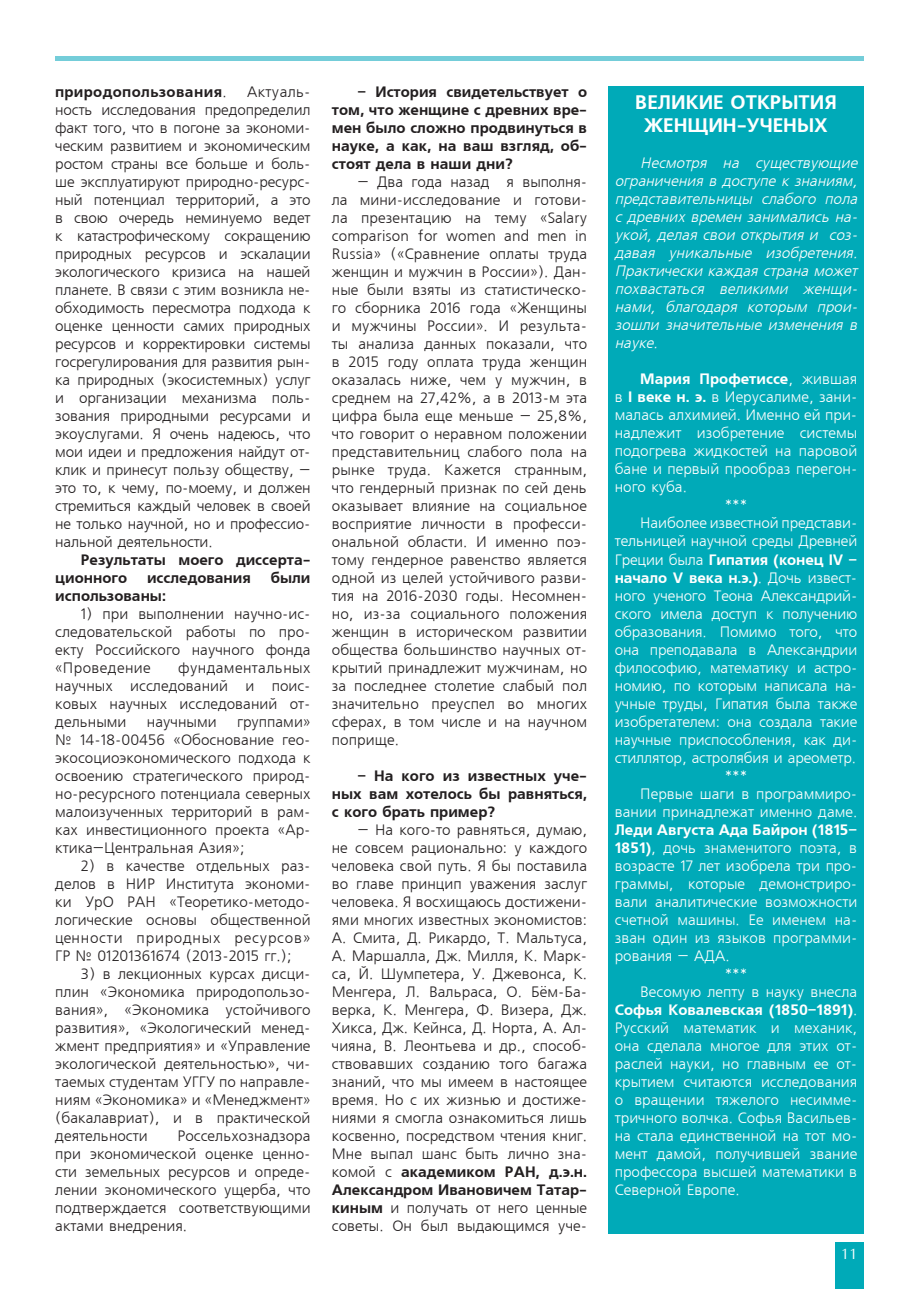
<style>
.page{position:relative;width:919px;height:1289px;background:#fff}
.page>*{position:absolute;margin:0;border:0;box-sizing:border-box;transform-origin:0 0}
.t1{font:19.5px/23.4px "AXP Free Set C Bold";color:#fff;text-align:center}
.t2{font:15px/18px "Free Set CTT";color:#231f20;text-align:justify}
.t3{font:15px/18px "Free Set CTT";color:#fff;text-align:justify}
.t4{font:15px/18px "AXP Free Set C Bold";color:#231f20}
.t5{font:italic 15px/18px "Free Set CTT";color:#fff;text-align:justify}
.t6{font:15px/18px "AXP Free Set C Bold";color:#fff}
.t7{font:15px "AXP Free Set C Bold";letter-spacing:.025em;color:#231f20}
.t8{font:15px "AG Opus";color:#fff}
.s1{font-family:"Free Set CTT"}
.s2{font-family:"AXP Free Set C Bold"}
</style>
<div class="page">
<div style="left:835px;top:1242px;width:28px;height:46px;background:#00aab8"></div>
<hr style="left:55px;top:56px;width:808px;height:4px;background:#74cdd9">
<div style="left:608px;top:86px;width:255px;height:1147px;background:#00aab8"></div>
<p class="t2" style="left:55px;top:83px;width:257px;text-indent:192px">Актуаль&shy;ность исследования предопределил факт того, что в погоне за экономи&shy;ческим развитием и экономическим ростом страны все больше и боль&shy;ше эксплуатируют природно-ресурс&shy;ный потенциал территорий, а это в свою очередь неминуемо ведет к катастрофическому сокращению природных ресурсов и эскалации экологического кризиса на нашей планете. В связи с этим возникла не&shy;обходимость пересмотра подхода к оценке ценности самих природных ресурсов и корректировки системы госрегулирования для развития рын&shy;ка природных (экосистемных) услуг и организации механизма поль&shy;зования природными ресурсами и экоуслугами. Я очень надеюсь, что мои идеи и предложения найдут от&shy;клик и принесут пользу обществу, – это то, к чему, по-моему, и должен стремиться каждый человек в своей не только научной, но и профессио&shy;нальной деятельности.</p>
<p class="t4" style="left:55px;top:551px;width:257px;text-indent:26px">Результаты моего диссерта&shy;ционного</p>
<p class="t7" style="left:55px;top:83px;width:173px">природопользования<span class="s1">.</span></p>
<p class="t4" style="left:147px;top:569px;width:105px">исследования</p>
<p class="t4" style="left:271px;top:569px;width:41px">были</p>
<p class="t4" style="left:55px;top:587px;width:112px">использованы:</p>
<p class="t2" style="left:55px;top:605px;width:257px;text-indent:26px">1) при выполнении научно-ис&shy;следовательской работы по про&shy;екту Российского научного фонда «Проведение</p>
<p class="t2" style="left:55px;top:659px;width:257px;text-indent:123px">фундаментальных научных исследований и поис&shy;ковых научных исследований от&shy;дельными</p>
<p class="t2" style="left:55px;top:713px;width:257px;text-indent:182px">группами» № 14-18-00456 «Обоснование гео&shy;экосоциоэкономического подхода к освоению стратегического природ&shy;но-ресурсного потенциала северных малоизученных территорий в рам&shy;ках инвестиционного проекта «Ар&shy;ктика–Центральная Азия»;</p>
<p class="t2" style="left:55px;top:857px;width:257px;text-indent:26px">2) в качестве отдельных раз&shy;делов в НИР Института экономи&shy;ки УрО РАН «Теоретико-методо&shy;логические основы общественной ценности природных ресурсов» ГР № 01201361674 (2013-2015 гг.);</p>
<p class="t2" style="left:55px;top:965px;width:257px;text-indent:26px">3) в лекционных курсах дисци&shy;плин «Экономика природопользо&shy;вания», «Экономика устойчивого развития», «Экологический менед&shy;жмент предприятия» и «Управление экологической деятельностью», чи&shy;таемых студентам УГГУ по направле&shy;ниям «Экономика» и «Менеджмент» (бакалавриат), и в практической деятельности</p>
<p class="t2" style="left:147px;top:713px;width:71px">научными</p>
<p class="t2" style="left:55px;top:1127px;width:257px;text-indent:122px">Россельхознадзора при экономической оценке ценно&shy;сти земельных ресурсов и опреде&shy;лении экономического ущерба, что подтверждается соответствующими актами внедрения.</p>
<p class="t4" style="left:332px;top:83px;width:257px;text-align:justify;text-indent:26px">– История свидетельствует о том, что женщине с древних вре&shy;мен было сложно продвинуться в науке, а как, на ваш взгляд, об&shy;стоят дела в наши дни?</p>
<p class="t2" style="left:332px;top:173px;width:257px;text-indent:26px">– Два года назад я выполня&shy;ла мини-исследование и готови&shy;ла презентацию на тему «Salary comparison for women and men in Russia» («Сравнение оплаты труда женщин и мужчин в России»). Дан&shy;ные были взяты из статистическо&shy;го сборника 2016 года «Женщины и мужчины России». И результа&shy;ты анализа данных показали, что в 2015 году оплата труда женщин оказалась ниже, чем у мужчин, в среднем на 27,42%, а в 2013-м эта цифра была еще меньше – 25,8%, что говорит о неравном положении представительниц слабого пола на рынке труда. Кажется странным, что гендерный признак по сей день оказывает влияние на социальное восприятие личности в професси&shy;ональной области. И именно поэ&shy;тому гендерное равенство является одной из целей устойчивого разви&shy;тия на 2016-2030 годы. Несомнен&shy;но, из-за социального положения женщин в историческом развитии общества большинство научных от&shy;крытий принадлежит мужчинам, но за последнее столетие слабый пол значительно преуспел во многих сферах, в том числе и на научном поприще.</p>
<p class="t4" style="left:332px;top:767px;width:257px;text-align:justify;text-indent:26px">– На кого из известных уче&shy;ных вам хотелось бы равняться, с кого брать пример?</p>
<p class="t2" style="left:332px;top:821px;width:257px;text-indent:26px">– На кого-то равняться, думаю, не совсем рационально: у каждого человека свой путь. Я бы поставила во главе принцип уважения заслуг человека. Я восхищаюсь достижени&shy;ями многих известных экономистов:<br>А. Смита, Д. Рикардо, Т. Мальтуса, А. Маршалла, Дж. Милля, К. Марк&shy;са, Й. Шумпетера, У. Джевонса, К.<br>Менгера, Л. Вальраса, О. Бём-Ба&shy;верка, К. Менгера, Ф. Визера, Дж.<br>Хикса, Дж. Кейнса, Д. Норта, А. Ал&shy;чияна, В. Леонтьева и др., способ&shy;ствовавших созданию того багажа знаний, что мы имеем в настоящее время. Но с их жизнью и достиже&shy;ниями я смогла ознакомиться лишь косвенно, посредством чтения книг.<br>Мне выпал шанс быть лично зна-</p>
<p class="t4" style="left:332px;top:1163px;width:257px"><span class="s1">комой с</span> академиком РАН, д.э.н.<br>Александром Ивановичем Татар-</p>
<p class="t2" style="left:332px;top:1199px;width:257px"><span class="s2">киным</span> и получать от него ценные советы. Он был выдающимся уче-</p>
<h1 class="t1" style="left:635px;top:91px;width:203px">ВЕЛИКИЕ ОТКРЫТИЯ<br>ЖЕНЩИН-УЧЕНЫХ</h1>
<p class="t5" style="left:614px;top:155px;width:248px;text-indent:26px">Несмотря на существующие ограничения в доступе к знаниям, представительницы слабого пола с древних времен занимались на&shy;укой, делая свои открытия и соз&shy;давая уникальные изобретения.<br>Практически каждая страна может похвастаться великими женщи&shy;нами, благодаря которым прои&shy;зошли значительные изменения в науке.</p>
<p class="t6" style="left:640px;top:371px;width:218px">Мария Профетиссе<span class="s1">, жившая</span></p>
<p class="t3" style="left:614px;top:389px;width:244px">в <span class="s2">I веке н. э.</span> в Иерусалиме, зани-</p>
<p class="t3" style="left:614px;top:407px;width:244px">малась алхимией. Именно ей при-</p>
<p class="t3" style="left:614px;top:425px;width:244px">надлежит изобретение системы</p>
<p class="t3" style="left:614px;top:443px;width:244px">подогрева жидкостей на паровой</p>
<p class="t3" style="left:614px;top:461px;width:244px">бане и первый прообраз перегон-</p>
<p class="t3" style="left:614px;top:479px;width:74px">ного куба.</p>
<p class="t3" style="left:724px;top:497px;width:24px">***</p>
<p class="t3" style="left:640px;top:515px;width:218px">Наиболее известной представи-</p>
<p class="t3" style="left:614px;top:533px;width:244px">тельницей научной среды Древней</p>
<p class="t6" style="left:614px;top:551px;width:244px"><span class="s1">Греции была</span> Гипатия (конец IV – начало V века н.э.)<span class="s1">. Дочь извест-</span></p>
<p class="t3" style="left:614px;top:587px;width:244px">ного ученого Теона Александрий-</p>
<p class="t3" style="left:614px;top:605px;width:244px">ского имела доступ к получению</p>
<p class="t3" style="left:614px;top:623px;width:244px">образования. Помимо того, что</p>
<p class="t3" style="left:614px;top:641px;width:244px">она преподавала в Александрии</p>
<p class="t3" style="left:614px;top:659px;width:244px">философию, математику и астро-</p>
<p class="t3" style="left:614px;top:677px;width:244px">номию, по которым написала на-</p>
<p class="t3" style="left:614px;top:695px;width:244px">учные труды, Гипатия была также</p>
<p class="t3" style="left:614px;top:713px;width:244px">изобретателем: она создала такие</p>
<p class="t3" style="left:614px;top:731px;width:244px">научные приспособления, как ди-</p>
<p class="t3" style="left:614px;top:749px;width:243px">стиллятор, астролябия и ареометр.</p>
<p class="t3" style="left:724px;top:767px;width:24px">***</p>
<p class="t3" style="left:640px;top:785px;width:218px">Первые шаги в программиро-</p>
<p class="t3" style="left:614px;top:803px;width:244px">вании принадлежат именно даме.</p>
<p class="t6" style="left:614px;top:821px;width:244px">Леди Августа Ада Байрон (1815–</p>
<p class="t3" style="left:614px;top:839px;width:244px"><span class="s2">1851)</span>, дочь знаменитого поэта, в</p>
<p class="t3" style="left:614px;top:857px;width:244px">возрасте 17 лет изобрела три про-</p>
<p class="t3" style="left:614px;top:875px;width:244px">граммы, которые демонстриро-</p>
<p class="t3" style="left:614px;top:893px;width:244px">вали аналитические возможности</p>
<p class="t3" style="left:614px;top:911px;width:244px">счетной машины. Ее именем на-</p>
<p class="t3" style="left:614px;top:929px;width:244px">зван один из языков программи-</p>
<p class="t3" style="left:614px;top:947px;width:116px">рования – АДА.</p>
<p class="t3" style="left:724px;top:965px;width:24px">***</p>
<p class="t3" style="left:640px;top:983px;width:218px">Весомую лепту в науку внесла</p>
<p class="t6" style="left:614px;top:1001px;width:244px">Софья Ковалевская (1850–1891)<span class="s1">.</span></p>
<p class="t3" style="left:614px;top:1019px;width:244px">Русский математик и механик, она сделала многое для этих от&shy;раслей науки, но главным ее от&shy;крытием считаются исследования о вращении тяжелого несимме&shy;тричного волчка. Софья Васильев&shy;на стала единственной на тот мо&shy;мент дамой, получившей звание профессора высшей математики в Северной Европе.</p>
<p class="t8" style="left:841px;top:1245px;width:18px">11</p>
</div>
